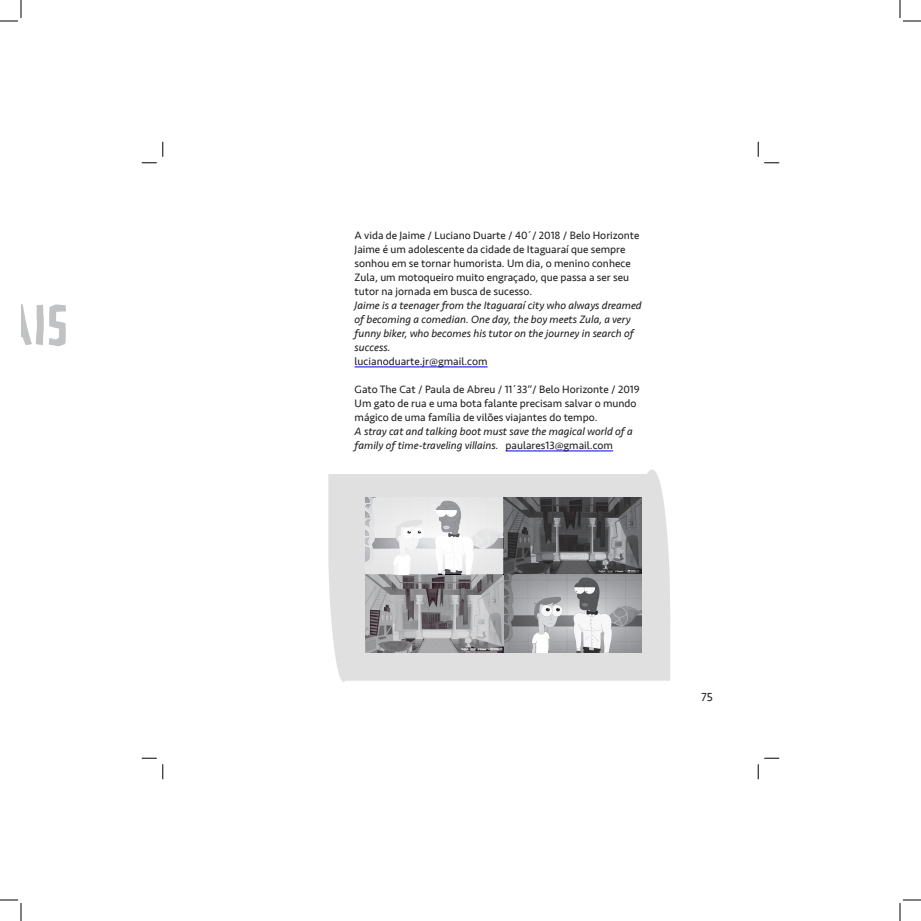
<style>
.page{position:relative;width:921px;height:921px;background:#fff}
.page>*{position:absolute;margin:0;border:0;box-sizing:border-box;transform-origin:0 0}
.t1{font:60px "AD Polaquita";color:#c1c2c4}
.t2{font:12px "Seravek";color:#231f20}
.t3{font:11px/14px "Seravek";color:#231f20}
.t4{font:italic 11px/14px "Seravek";color:#231f20}
.s1{font-style:normal}
</style>
<div class="page">
<svg style="left:328px;top:451px;width:343px;height:231px;fill:#e0e0e0"></svg>
<hr style="left:355px;top:367px;width:132px;height:1px;background:#00f">
<hr style="left:505px;top:451px;width:108px;height:1px;background:#00f">
<img style="left:366px;top:497px;width:276px;height:155px">
<svg style="left:142px;top:142px;width:22px;height:22px"></svg>
<svg style="left:142px;top:757px;width:22px;height:22px"></svg>
<svg style="left:757px;top:142px;width:22px;height:22px"></svg>
<svg style="left:757px;top:757px;width:22px;height:22px"></svg>
<svg style="left:0;top:0;width:22px;height:22px"></svg>
<svg style="left:0;top:899px;width:22px;height:22px"></svg>
<svg style="left:899px;top:0;width:22px;height:22px"></svg>
<svg style="left:899px;top:899px;width:22px;height:22px"></svg>
<h1 class="t1" style="left:6px;top:280px;width:63px">AIS</h1>
<p class="t3" style="left:355px;top:228px;width:286px">A vida de Jaime / Luciano Duarte / 40´/ 2018 / Belo Horizonte Jaime é um adolescente da cidade de Itaguaraí que sempre sonhou em se tornar humorista. Um dia, o menino conhece Zula, um motoqueiro muito engraçado, que passa a ser seu tutor na jornada em busca de sucesso.</p>
<p class="t4" style="left:355px;top:298px;width:289px">Jaime is a teenager from the Itaguaraí city who always dreamed of becoming a comedian. One day, the boy meets Zula, a very funny biker, who becomes his tutor on the journey in search of success.</p>
<p class="t3" style="left:355px;top:354px;width:134px">lucianoduarte.jr@gmail.com</p>
<p class="t3" style="left:355px;top:382px;width:287px">Gato The Cat / Paula de Abreu / 11´33”/ Belo Horizonte / 2019<br>Um gato de rua e uma bota falante precisam salvar o mundo mágico de uma família de vilões viajantes do tempo.</p>
<p class="t4" style="left:355px;top:424px;width:280px">A stray cat and talking boot must save the magical world of a family of time-traveling villains. <span class="s1">paulares13@gmail.com</span></p>
<p class="t2" style="left:701px;top:688px;width:13px">75</p>
</div>
